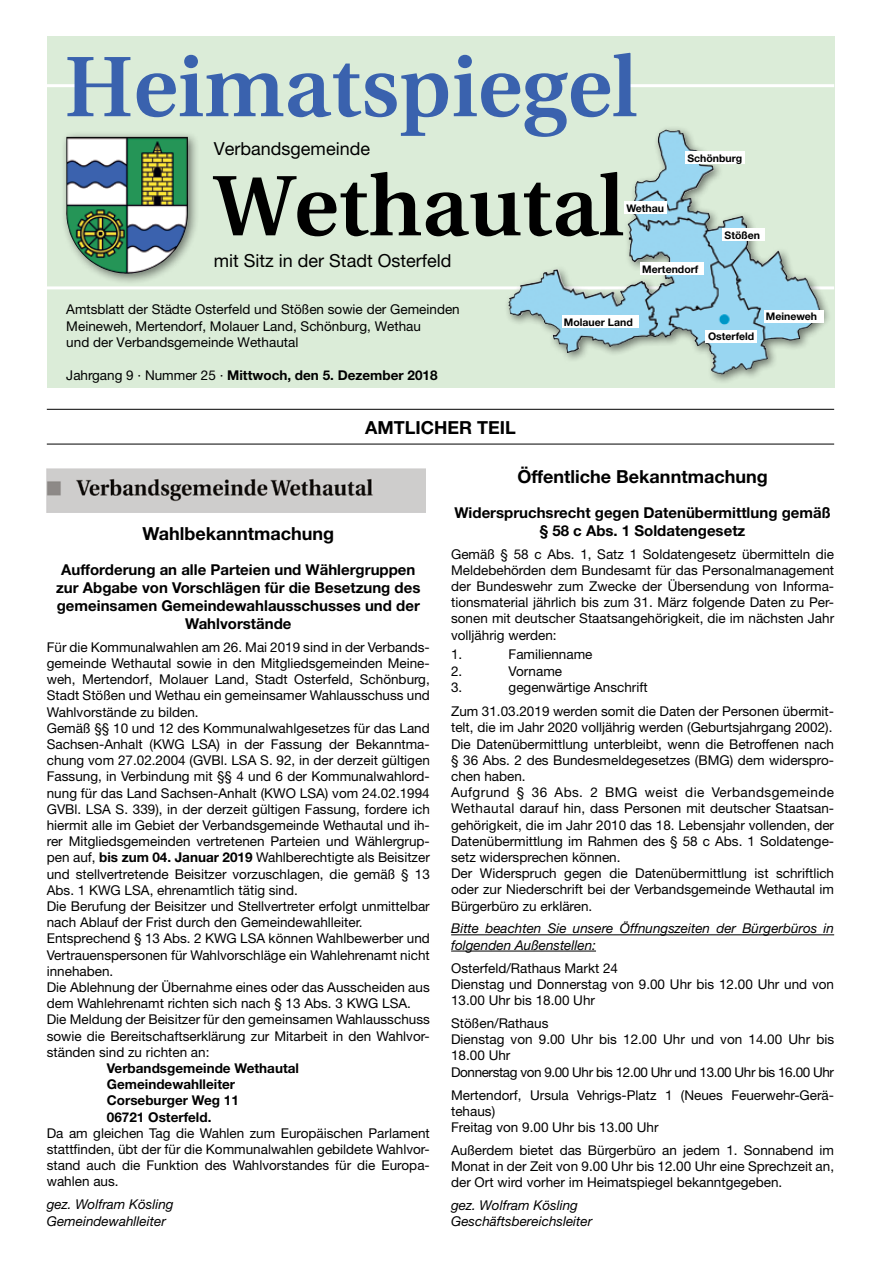
<style>
.page{position:relative;width:881px;height:1263px;background:#fff}
.page>*{position:absolute;margin:0;border:0;box-sizing:border-box;transform-origin:0 0}
.t1{font:600 85.5px "Utopia";color:#3a62ae}
.t2{font:600 85.5px "Utopia";color:#000}
.t3{font:700 18px "Helvetica Neue LT";color:#000}
.t4{font:18px "Helvetica Neue LT";color:#000}
.t5{font:700 15px/18px "Helvetica Neue LT";color:#000;text-align:center}
.t6{font:13.5px/16.2px "Helvetica Neue LT";color:#000}
.t7{font:italic 13.5px/16.2px "Helvetica Neue LT";color:#000}
.t8{font:700 13.5px/16.2px "Helvetica Neue LT";color:#000}
.t9{font:700 10.5px "Helvetica Neue LT";color:#000}
.s1{font-weight:400}
.s2{font-weight:700}
</style>
<div class="page">
<div style="left:47px;top:36px;width:786px;height:352px;background:#dbecd8"></div>
<hr style="left:47px;top:286px;width:786px;height:3px;background:#fff">
<div style="left:503px;top:125px;width:329px;height:260px;background:#000;opacity:.5"></div>
<img style="left:627px;top:130px;width:38px;height:132px">
<div style="left:685px;top:151px;width:59px;height:13px;background:#fff"></div>
<div style="left:624px;top:201px;width:42px;height:13px;background:#fff"></div>
<div style="left:561px;top:315px;width:77px;height:13px;background:#fff"></div>
<div style="left:640px;top:262px;width:63px;height:13px;background:#fff"></div>
<div style="left:722px;top:228px;width:42px;height:13px;background:#fff"></div>
<div style="left:705px;top:330px;width:51px;height:13px;background:#fff"></div>
<div style="left:763px;top:310px;width:60px;height:13px;background:#fff"></div>
<hr style="left:47px;top:84px;width:37px;height:3px;background:#fff">
<hr style="left:629px;top:84px;width:204px;height:3px;background:#fff">
<div style="left:60px;top:131px;width:140px;height:155px;background:#000;opacity:.5"></div>
<img style="left:66px;top:137px;width:122px;height:137px">
<hr style="left:47px;top:409px;width:786px;height:1px;background:#000">
<hr style="left:47px;top:444px;width:786px;height:1px;background:#000">
<img style="left:47px;top:469px;width:378px;height:43px">
<hr style="left:451px;top:934px;width:382px;height:1px;background:#000">
<hr style="left:451px;top:951px;width:144px;height:1px;background:#000">
<h1 class="t1" style="left:64px;top:39px;width:574px">Heimatspiegel</h1>
<h1 class="t2" style="left:214px;top:158px;width:411px">Wethautal</h1>
<h2 class="t4" style="left:214px;top:138px;width:158px">Verbandsgemeinde</h2>
<p class="t9" style="left:626px;top:202px;width:39px">Wethau</p>
<p class="t9" style="left:687px;top:152px;width:56px">Schönburg</p>
<p class="t9" style="left:724px;top:228px;width:37px">Stößen</p>
<h2 class="t4" style="left:214px;top:250px;width:239px">mit Sitz in der Stadt Osterfeld</h2>
<p class="t6" style="left:66px;top:301px;width:395px">Amtsblatt der Städte Osterfeld und Stößen sowie der Gemeinden<br>Meineweh, Mertendorf, Molauer Land, Schönburg, Wethau<br>und der Verbandsgemeinde Wethautal</p>
<p class="t8" style="left:66px;top:367px;width:372px"><span class="s1">Jahrgang 9 · Nummer 25 ·</span> Mittwoch, den 5. Dezember 2018</p>
<h2 class="t3" style="left:365px;top:416px;width:152px">AMTLICHER TEIL</h2>
<p class="t9" style="left:642px;top:262px;width:57px">Mertendorf</p>
<p class="t9" style="left:563px;top:315px;width:70px">Molauer Land</p>
<p class="t9" style="left:707px;top:330px;width:48px">Osterfeld</p>
<p class="t9" style="left:765px;top:310px;width:53px">Meineweh</p>
<h2 class="t3" style="left:142px;top:523px;width:193px">Wahlbekanntmachung</h2>
<p class="t5" style="left:56px;top:560px;width:365px">Aufforderung an alle Parteien und Wählergruppen zur Abgabe von Vorschlägen für die Besetzung des gemeinsamen Gemeindewahlausschusses und der Wahlvorstände</p>
<p class="t6" style="left:47px;top:639px;width:384px">Für die Kommunalwahlen am 26. Mai 2019 sind in der Verbands&shy;gemeinde Wethautal sowie in den Mitgliedsgemeinden Meine&shy;weh, Mertendorf, Molauer Land, Stadt Osterfeld, Schönburg, Stadt Stößen und Wethau ein gemeinsamer Wahlausschuss und Wahlvorstände zu bilden.<br>Gemäß §§ 10 und 12 des Kommunalwahlgesetzes für das Land Sachsen-Anhalt (KWG LSA) in der Fassung der Bekanntma&shy;chung vom 27.02.2004 (GVBl. LSA S. 92, in der derzeit gültigen Fassung, in Verbindung mit §§ 4 und 6 der Kommunalwahlord&shy;nung für das Land Sachsen-Anhalt (KWO LSA) vom 24.02.1994<br>GVBl. LSA S. 339), in der derzeit gültigen Fassung, fordere ich hiermit alle im Gebiet der Verbandsgemeinde Wethautal und ih&shy;rer Mitgliedsgemeinden vertretenen Parteien und Wählergrup&shy;pen auf, <span class="s2">bis zum 04. Januar 2019</span> Wahlberechtigte als Beisitzer und stellvertretende Beisitzer vorzuschlagen, die gemäß § 13<br>Abs. 1 KWG LSA, ehrenamtlich tätig sind.<br>Die Berufung der Beisitzer und Stellvertreter erfolgt unmittelbar nach Ablauf der Frist durch den Gemeindewahlleiter.<br>Entsprechend § 13 Abs. 2 KWG LSA können Wahlbewerber und Vertrauenspersonen für Wahlvorschläge ein Wahlehrenamt nicht innehaben.<br>Die Ablehnung der Übernahme eines oder das Ausscheiden aus dem Wahlehrenamt richten sich nach § 13 Abs. 3 KWG LSA.<br>Die Meldung der Beisitzer für den gemeinsamen Wahlausschuss sowie die Bereitschaftserklärung zur Mitarbeit in den Wahlvor&shy;ständen sind zu richten an:</p>
<p class="t8" style="left:107px;top:1060px;width:193px">Verbandsgemeinde Wethautal<br>Gemeindewahlleiter<br>Corseburger Weg 11<br>06721 Osterfeld.</p>
<p class="t6" style="left:47px;top:1125px;width:384px;text-align:justify">Da am gleichen Tag die Wahlen zum Europäischen Parlament stattfinden, übt der für die Kommunalwahlen gebildete Wahlvor&shy;stand auch die Funktion des Wahlvorstandes für die Europa&shy;wahlen aus.</p>
<p class="t7" style="left:47px;top:1196px;width:128px">gez. Wolfram Kösling<br>Gemeindewahlleiter</p>
<h2 class="t3" style="left:517px;top:465px;width:251px">Öffentliche Bekanntmachung</h2>
<p class="t5" style="left:454px;top:503px;width:378px">Widerspruchsrecht gegen Datenübermittlung gemäß § 58 c Abs. 1 Soldatengesetz</p>
<p class="t6" style="left:451px;top:545px;width:384px;text-align:justify">Gemäß § 58 c Abs. 1, Satz 1 Soldatengesetz übermitteln die Meldebehörden dem Bundesamt für das Personalmanagement der Bundeswehr zum Zwecke der Übersendung von Informa&shy;tionsmaterial jährlich bis zum 31. März folgende Daten zu Per&shy;sonen mit deutscher Staatsangehörigkeit, die im nächsten Jahr volljährig werden:</p>
<p class="t6" style="left:451px;top:646px;width:13px">1.</p>
<p class="t6" style="left:508px;top:646px;width:85px">Familienname</p>
<p class="t6" style="left:451px;top:663px;width:13px">2.</p>
<p class="t6" style="left:508px;top:663px;width:55px">Vorname</p>
<p class="t6" style="left:451px;top:679px;width:13px">3.</p>
<p class="t6" style="left:451px;top:675px;width:384px;line-height:23.7px;text-indent:57px">gegenwärtige Anschrift<br>Zum 31.03.2019 werden somit die Daten der Personen übermit-</p>
<p class="t6" style="left:451px;top:719px;width:384px">telt, die im Jahr 2020 volljährig werden (Geburtsjahrgang 2002).<br>Die Datenübermittlung unterbleibt, wenn die Betroffenen nach § 36 Abs. 2 des Bundesmeldegesetzes (BMG) dem widerspro&shy;chen haben.<br>Aufgrund § 36 Abs. 2 BMG weist die Verbandsgemeinde Wethautal darauf hin, dass Personen mit deutscher Staatsan&shy;gehörigkeit, die im Jahr 2010 das 18. Lebensjahr vollenden, der Datenübermittlung im Rahmen des § 58 c Abs. 1 Soldatenge&shy;setz widersprechen können.<br>Der Widerspruch gegen die Datenübermittlung ist schriftlich oder zur Niederschrift bei der Verbandsgemeinde Wethautal im Bürgerbüro zu erklären.</p>
<p class="t7" style="left:451px;top:920px;width:384px">Bitte beachten Sie unsere Öffnungszeiten der Bürgerbüros in folgenden Außenstellen:</p>
<p class="t6" style="left:451px;top:959px;width:384px">Osterfeld/Rathaus Markt 24<br>Dienstag und Donnerstag von 9.00 Uhr bis 12.00 Uhr und von<br>13.00 Uhr bis 18.00 Uhr</p>
<p class="t6" style="left:451px;top:1015px;width:384px">Stößen/Rathaus<br>Dienstag von 9.00 Uhr bis 12.00 Uhr und von 14.00 Uhr bis 18.00 Uhr<br>Donnerstag von 9.00 Uhr bis 12.00 Uhr und 13.00 Uhr bis 16.00 Uhr</p>
<p class="t6" style="left:451px;top:1086px;width:384px">Mertendorf, Ursula Vehrigs-Platz 1 (Neues Feuerwehr-Gerä&shy;tehaus)<br>Freitag von 9.00 Uhr bis 13.00 Uhr</p>
<p class="t6" style="left:451px;top:1142px;width:384px;text-align:justify">Außerdem bietet das Bürgerbüro an jedem 1. Sonnabend im Monat in der Zeit von 9.00 Uhr bis 12.00 Uhr eine Sprechzeit an, der Ort wird vorher im Heimatspiegel bekanntgegeben.</p>
<p class="t7" style="left:451px;top:1197px;width:143px">gez. Wolfram Kösling<br>Geschäftsbereichsleiter</p>
</div>
